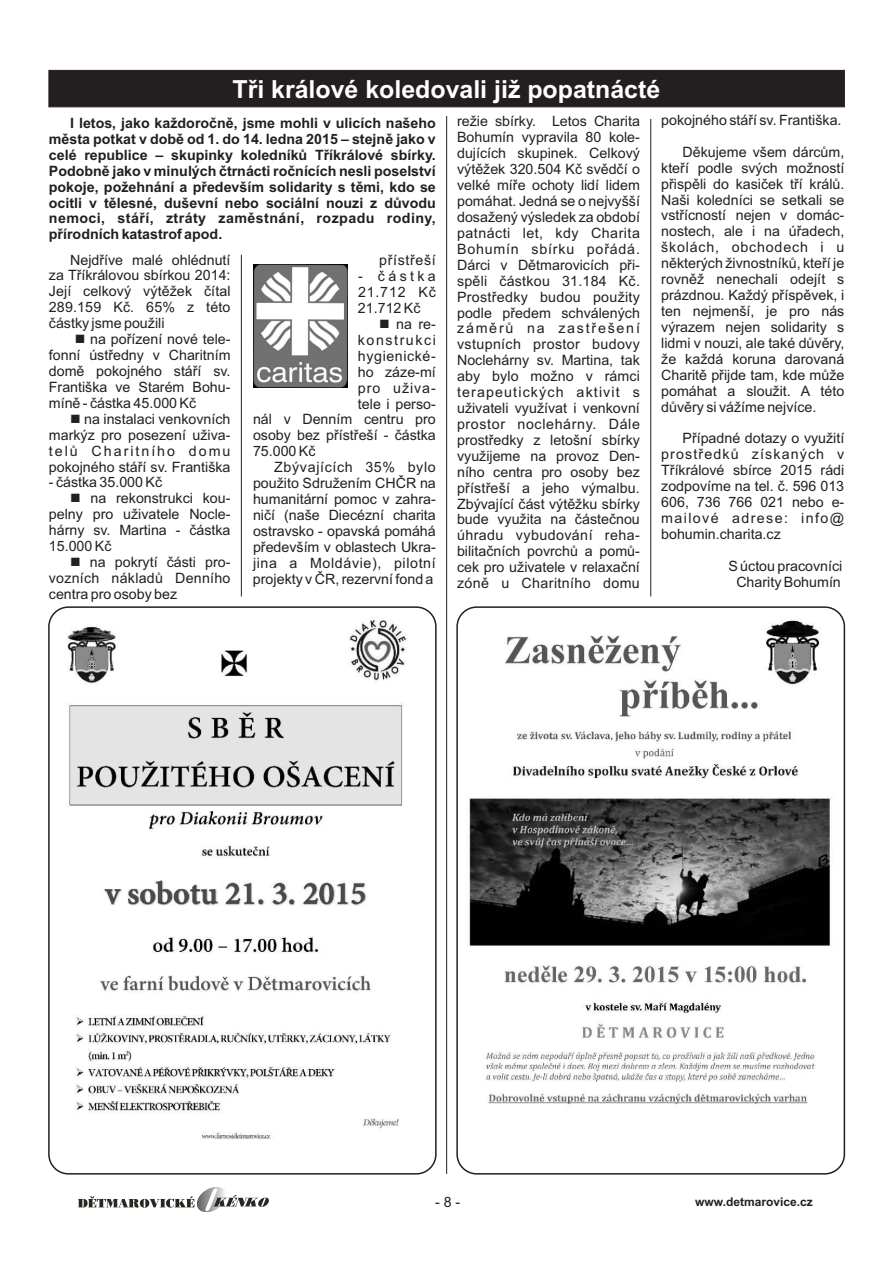
<style>
.page{position:relative;width:893px;height:1263px;background:#fff}
.page>*{position:absolute;margin:0;border:0;box-sizing:border-box;transform-origin:0 0}
.t1{font:700 24.9px "Arial";color:#fff}
.t2{font:14.25px/15.9px "Arial";color:#231f20;text-align:justify}
.t3{font:700 14.25px/15.9px "Arial";letter-spacing:.015em;color:#231f20;text-align:justify}
.t4{font:14.25px "Arial";letter-spacing:.045em;color:#231f20}
.t5{font:14.25px "Arial";letter-spacing:.04em;color:#231f20}
.t6{font:14.25px "Arial";letter-spacing:.105em;color:#231f20}
.t7{font:14.25px "Arial";letter-spacing:.065em;color:#231f20}
.t8{font:14.25px "Wingdings";color:#231f20}
.t9{font:700 12px "Arial";color:#231f20}
</style>
<div class="page">
<div style="left:49px;top:70px;width:796px;height:37px;background:#231f20"></div>
<svg style="left:78px;top:1187px;width:191px;height:25px"></svg>
<img style="left:48px;top:609px;width:386px;height:563px">
<img style="left:459px;top:609px;width:383px;height:495px">
<div style="left:48px;top:606px;width:389px;height:568px;border:2px solid #231f20;border-radius:19px"></div>
<div style="left:456px;top:606px;width:389px;height:568px;border:2px solid #231f20;border-radius:19px"></div>
<img style="left:253px;top:264px;width:94px;height:123px">
<hr style="left:241px;top:255px;width:1px;height:341px;background:#231f20">
<hr style="left:446px;top:116px;width:1px;height:1058px;background:#231f20">
<hr style="left:650px;top:119px;width:1px;height:477px;background:#231f20">
<h1 class="t1" style="left:232px;top:80px;width:429px">Tøi králové koledovali již popatnácté</h1>
<p class="t3" style="left:49px;top:116px;width:388px;text-indent:21px">I letos, jako každoroènì, jsme mohli v ulicích našeho mìsta potkat v dobì od 1. do 14. ledna 2015 – stejnì jako v celé republice – skupinky koledníkù Tøíkrálové sbírky.<br>Podobnì jako v minulých ètrnácti roènících nesli poselství pokoje, požehnání a pøedevším solidarity s tìmi, kdo se ocitli v tìlesné, duševní nebo sociální nouzi z dùvodu nemoci, stáøí, ztráty zamìstnání, rozpadu rodiny, pøírodních katastrof apod.</p>
<p class="t4" style="left:379px;top:255px;width:58px">pøístøeší</p>
<p class="t2" style="left:358px;top:270px;width:79px">- èástka 21.712 Kè 21.712 Kè</p>
<p class="t8" style="left:379px;top:318px;width:65px">■</p>
<p class="t2" style="left:396px;top:317px;width:41px">na re-</p>
<p class="t6" style="left:358px;top:334px;width:79px">konstrukci</p>
<p class="t5" style="left:358px;top:350px;width:79px">hygienické-</p>
<p class="t2" style="left:358px;top:365px;width:79px">ho záze-mí</p>
<p class="t7" style="left:358px;top:382px;width:79px">pro uživa-</p>
<p class="t2" style="left:358px;top:397px;width:79px">tele i perso-</p>
<p class="t2" style="left:253px;top:413px;width:184px">nál v Denním centru pro</p>
<p class="t2" style="left:253px;top:429px;width:184px">osoby bez pøístøeší - èástka</p>
<p class="t2" style="left:253px;top:445px;width:64px">75.000 Kè</p>
<p class="t4" style="left:274px;top:462px;width:163px">Zbývajících 35% bylo</p>
<p class="t2" style="left:253px;top:476px;width:184px">použito Sdružením CHÈR na</p>
<p class="t2" style="left:253px;top:492px;width:184px">humanitární pomoc v zahra-</p>
<p class="t2" style="left:253px;top:508px;width:184px">nièí (naše Diecézní charita</p>
<p class="t2" style="left:253px;top:524px;width:184px">ostravsko - opavská pomáhá</p>
<p class="t2" style="left:253px;top:540px;width:184px">pøedevším v oblastech Ukra-</p>
<p class="t4" style="left:253px;top:557px;width:184px">jina a Moldávie), pilotní</p>
<p class="t2" style="left:253px;top:572px;width:182px">projekty v ÈR, rezervní fond a</p>
<p class="t2" style="left:457px;top:115px;width:184px">režie sbírky. Letos Charita Bohumín vypravila 80 kole&shy;dujících skupinek. Celkový výtìžek 320.504 Kè svìdèí o velké míøe ochoty lidí lidem pomáhat. Jedná se o nejvyšší dosažený výsledek za období patnácti let, kdy Charita Bohumín sbírku poøádá.<br>Dárci v Dìtmarovicích pøi&shy;spìli èástkou 31.184 Kè.<br>Prostøedky budou použity podle pøedem schválených zámìrù na zastøešení vstupních prostor budovy Noclehárny sv. Martina, tak aby bylo možno v rámci terapeutických aktivit s uživateli využívat i venkovní prostor noclehárny. Dále prostøedky z letošní sbírky využijeme na provoz Den&shy;ního centra pro osoby bez pøístøeší a jeho výmalbu.<br>Zbývající èást výtìžku sbírky bude využita na èásteènou úhradu vybudování reha&shy;bilitaèních povrchù a pomù&shy;cek pro uživatele v relaxaèní zónì u Charitního domu</p>
<p class="t2" style="left:661px;top:113px;width:182px">pokojného stáøí sv. Františka.</p>
<p class="t2" style="left:661px;top:145px;width:185px;text-indent:21px">Dìkujeme všem dárcùm, kteøí podle svých možností pøispìli do kasièek tøí králù.<br>Naši koledníci se setkali se vstøícností nejen v domác&shy;nostech, ale i na úøadech, školách, obchodech i u nìkterých živnostníkù, kteøí je rovnìž nenechali odejít s prázdnou. Každý pøíspìvek, i ten nejmenší, je pro nás výrazem nejen solidarity s lidmi v nouzi, ale také dùvìry, že každá koruna darovaná Charitì pøijde tam, kde mùže pomáhat a sloužit. A této dùvìry si vážíme nejvíce.</p>
<p class="t2" style="left:661px;top:432px;width:185px;text-indent:21px">Pøípadné dotazy o využití prostøedkù získaných v Tøíkrálové sbírce 2015 rádi zodpovíme na tel. è. 596 013<br>606, 736 766 021 nebo e&shy;mailové adrese: info@ bohumin.charita.cz</p>
<p class="t2" style="left:728px;top:559px;width:116px;text-align:center">S úctou pracovníci<br>Charity Bohumín</p>
<p class="t2" style="left:49px;top:253px;width:183px;text-indent:21px">Nejdøíve malé ohlédnutí za Tøíkrálovou sbírkou 2014:<br>Její celkový výtìžek èítal 289.159 Kè. 65% z této èástky jsme použili</p>
<p class="t8" style="left:75px;top:333px;width:65px">■</p>
<p class="t2" style="left:49px;top:332px;width:183px;text-indent:41px">na poøízení nové tele&shy;fonní ústøedny v Charitním domì pokojného stáøí sv.<br>Františka ve Starém Bohu&shy;mínì - èástka 45.000 Kè</p>
<p class="t8" style="left:70px;top:413px;width:65px">■</p>
<p class="t2" style="left:49px;top:412px;width:183px;text-indent:35px">na instalaci venkovních markýz pro posezení uživa&shy;telù Charitního domu pokojného stáøí sv. Františka</p>
<p class="t2" style="left:49px;top:476px;width:115px">- èástka 35.000 Kè</p>
<p class="t8" style="left:70px;top:492px;width:65px">■</p>
<p class="t2" style="left:49px;top:492px;width:183px;text-indent:42px">na rekonstrukci kou&shy;pelny pro uživatele Nocle&shy;hárny sv. Martina - èástka 15.000 Kè</p>
<p class="t8" style="left:70px;top:556px;width:65px">■</p>
<p class="t2" style="left:49px;top:555px;width:183px;text-indent:41px">na pokrytí èásti pro&shy;vozních nákladù Denního centra pro osoby bez</p>
<p class="t2" style="left:435px;top:1195px;width:27px">- 8 -</p>
<p class="t9" style="left:695px;top:1197px;width:119px">www.detmarovice.cz</p>
</div>
